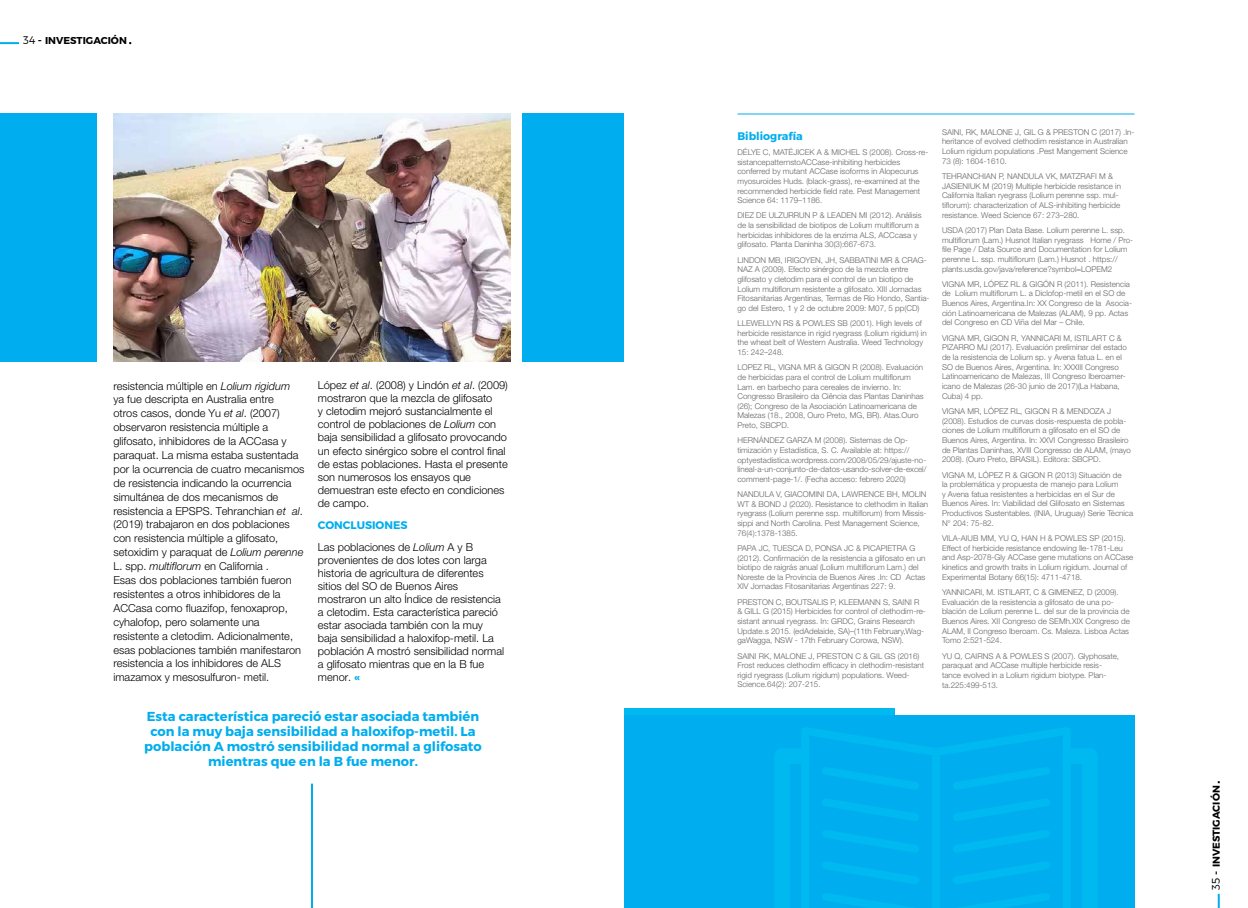
<style>
.page{position:relative;width:1248px;height:908px;background:#fff}
.page>*{position:absolute;margin:0;border:0;box-sizing:border-box;transform-origin:0 0}
.t1{font:700 13px/15px "Montserrat";color:#00aeef;text-align:center}
.t2{font:300 11px/13.9px "Helvetica Neue LT Std";color:#000}
.t3{font:700 11px "Montserrat";color:#00aeef}
.t4{font:700 10px "Montserrat";color:#000}
.t5{font:300 8px/9.6px "Helvetica Neue LT Std";color:#636466}
.s1{font-weight:300;font-size:11px}
.s2{font-size:11px}
.s3{font-style:italic}
.s4{font-family:"Montserrat";font-weight:700;color:#00aeef}
</style>
<div class="page">
<hr style="left:737px;top:113px;width:397px;height:1px;background:#00aeef">
<img style="left:113px;top:113px;width:397px;height:248px">
<div style="left:522px;top:113px;width:102px;height:248px;background:#00aeef"></div>
<div style="left:0;top:113px;width:96px;height:248px;background:#00aeef"></div>
<div style="left:624px;top:708px;width:270px;height:128px;background:#00b9f1"></div>
<div style="left:624px;top:714px;width:510px;height:193px;background:#00aeef"></div>
<svg style="left:775px;top:728px;width:322px;height:179px"></svg>
<hr style="left:311px;top:783px;width:2px;height:124px;background:#00aeef">
<svg style="left:1217px;top:893px;width:2px;height:14px"></svg>
<svg style="left:0;top:42px;width:19px;height:2px"></svg>
<p class="t4" style="left:23px;top:34px;width:105px"><span class="s1">34</span> <span class="s2">-</span> INVESTIGACIÓN</p>
<p class="t2" style="left:113px;top:378px;width:192px">resistencia múltiple en <span class="s3">Lolium rigidum<br></span>ya fue descripta en Australia entre<br>otros casos, donde Yu <span class="s3">et al</span>. (2007) observaron resistencia múltiple a glifosato, inhibidores de la ACCasa y paraquat. La misma estaba sustentada por la ocurrencia de cuatro mecanismos de resistencia indicando la ocurrencia simultánea de dos mecanismos de resistencia a EPSPS. Tehranchian <span class="s3">et al</span>. (2019) trabajaron en dos poblaciones con resistencia múltiple a glifosato, setoxidim y paraquat de <span class="s3">Lolium perenne </span>L. spp. <span class="s3">multiflorum</span> en California .<br>Esas dos poblaciones también fueron resistentes a otros inhibidores de la ACCasa como fluazifop, fenoxaprop, cyhalofop, pero solamente una resistente a cletodim. Adicionalmente, esas poblaciones también manifestaron resistencia a los inhibidores de ALS imazamox y mesosulfuron- metil.</p>
<p class="t2" style="left:318px;top:378px;width:191px;line-height:13px">López <span class="s3">et al</span>. (2008) y Lindón <span class="s3">et al</span>. (2009) mostraron que la mezcla de glifosato<br>y cletodim mejoró sustancialmente el control de poblaciones de <span class="s3">Lolium</span> con baja sensibilidad a glifosato provocando un efecto sinérgico sobre el control final de estas poblaciones. Hasta el presente son numerosos los ensayos que demuestran este efecto en condiciones de campo.</p>
<h2 class="t3" style="left:318px;top:518px;width:91px">CONCLUSIONES</h2>
<p class="t2" style="left:318px;top:540px;width:188px;line-height:13px">Las poblaciones de <span class="s3">Lolium</span> A y B provenientes de dos lotes con larga historia de agricultura de diferentes sitios del SO de Buenos Aires mostraron un alto Índice de resistencia a cletodim. Esta característica pareció estar asociada también con la muy baja sensibilidad a haloxifop-metil. La población A mostró sensibilidad normal a glifosato mientras que en la B fue menor. <span class="s4">«</span></p>
<h1 class="t1" style="left:144px;top:708px;width:339px">Esta característica pareció estar asociada también con la muy baja sensibilidad a haloxifop-metil. La población A mostró sensibilidad normal a glifosato mientras que en la B fue menor.</h1>
<h2 class="t3" style="left:737px;top:129px;width:67px">Bibliografía</h2>
<p class="t5" style="left:737px;top:147px;width:192px">DÉLYE C, MATÉJICEK A &amp; MICHEL S (2008). Cross-re&shy;sistancepatternstoACCase-inhibiting herbicides conferred by mutant ACCase isoforms in Alopecurus myosuroides Huds. (black-grass), re-examined at the recommended herbicide field rate. Pest Management Science 64: 1179–1186.</p>
<p class="t5" style="left:737px;top:210px;width:186px">DIEZ DE ULZURRUN P &amp; LEADEN MI (2012). Análisis de la sensibilidad de biotipos de Lolium multiflorum a herbicidas inhibidores de la enzima ALS, ACCcasa y glifosato. Planta Daninha 30(3):667-673.</p>
<p class="t5" style="left:737px;top:255px;width:194px">LINDON MB, IRIGOYEN, JH, SABBATINI MR &amp; CRAG-NAZ A (2009). Efecto sinérgico de la mezcla entre glifosato y cletodim para el control de un biotipo de Lolium multiflorum resistente a glifosato. XIII Jornadas Fitosanitarias Argentinas, Termas de Río Hondo, Santia&shy;go del Estero, 1 y 2 de octubre 2009: M07, 5 pp(CD)</p>
<p class="t5" style="left:737px;top:318px;width:191px">LLEWELLYN RS &amp; POWLES SB (2001). High levels of herbicide resistance in rigid ryegrass (Lolium rigidum) in the wheat belt of Western Australia. Weed Technology 15: 242–248.</p>
<p class="t5" style="left:737px;top:362px;width:188px">LOPEZ RL, VIGNA MR &amp; GIGON R (2008). Evaluación de herbicidas para el control de Lolium multiflorum Lam. en barbecho para cereales de invierno. In:<br>Congresso Brasileiro da Ciência das Plantas Daninhas (26); Congreso de la Asociación Latinoamericana de Malezas (18., 2008, Ouro Preto, MG, BR). Atas.Ouro Preto, SBCPD.</p>
<p class="t5" style="left:737px;top:435px;width:190px">HERNÁNDEZ GARZA M (2008). Sistemas de Op&shy;timización y Estadística, S. C. Available at: https:// optyestadistica.wordpress.com/2008/05/29/ajuste-no&shy;lineal-a-un-conjunto-de-datos-usando-solver-de-excel/ comment-page-1/. (Fecha acceso: febrero 2020)</p>
<p class="t5" style="left:737px;top:489px;width:192px">NANDULA V, GIACOMINI DA, LAWRENCE BH, MOLIN WT &amp; BOND J (2020). Resistance to clethodim in Italian ryegrass (Lolium perenne ssp. multiflorum) from Missis&shy;sippi and North Carolina. Pest Management Science, 76(4):1378-1385.</p>
<p class="t5" style="left:737px;top:543px;width:189px">PAPA JC, TUESCA D, PONSA JC &amp; PICAPIETRA G (2012). Confirmación de la resistencia a glifosato en un biotipo de raigrás anual (Lolium multiflorum Lam.) del Noreste de la Provincia de Buenos Aires .In: CD Actas XIV Jornadas Fitosanitarias Argentinas 227: 9.</p>
<p class="t5" style="left:737px;top:596px;width:190px">PRESTON C, BOUTSALIS P, KLEEMANN S, SAINI R &amp; GILL G (2015) Herbicides for control of clethodim-re&shy;sistant annual ryegrass. In: GRDC, Grains Research Update.s 2015. (edAdelaide, SA)–(11th February,Wag&shy;gaWagga, NSW - 17th February Corowa, NSW).</p>
<p class="t5" style="left:737px;top:650px;width:188px">SAINI RK, MALONE J, PRESTON C &amp; GIL GS (2016)<br>Frost reduces clethodim efficacy in clethodim-resistant rigid ryegrass (Lolium rigidum) populations. Weed-Science.64(2): 207-215.</p>
<p class="t5" style="left:941px;top:127px;width:194px">SAINI, RK, MALONE J, GIL G &amp; PRESTON C (2017) .In&shy;heritance of evolved clethodim resistance in Australian Lolium rigidum populations .Pest Mangement Science 73 (8): 1604-1610.</p>
<p class="t5" style="left:941px;top:171px;width:180px">TEHRANCHIAN P, NANDULA VK, MATZRAFI M &amp; JASIENIUK M (2019) Multiple herbicide resistance in California Italian ryegrass (Lolium perenne ssp. mul&shy;tiflorum): characterization of ALS-inhibiting herbicide resistance. Weed Science 67: 273–280.</p>
<p class="t5" style="left:941px;top:225px;width:193px">USDA (2017) Plan Data Base. Lolium perenne L. ssp. multiflorum (Lam.) Husnot Italian ryegrass Home / Pro&shy;file Page / Data Source and Documentation for Lolium perenne L. ssp. multiflorum (Lam.) Husnot . https:// plants.usda.gov/java/reference?symbol=LOPEM2</p>
<p class="t5" style="left:941px;top:279px;width:191px">VIGNA MR, LÓPEZ RL &amp; GIGÓN R (2011). Resistencia de Lolium multiflorum L. a Diclofop-metil en el SO de Buenos Aires, Argentina.In: XX Congreso de la Asocia&shy;ción Latinoamericana de Malezas (ALAM), 9 pp. Actas del Congreso en CD Viña del Mar – Chile.</p>
<p class="t5" style="left:941px;top:333px;width:186px">VIGNA MR, GIGON R, YANNICARI M, ISTILART C &amp; PIZARRO MJ (2017). Evaluación preliminar del estado de la resistencia de Lolium sp. y Avena fatua L. en el SO de Buenos Aires, Argentina. In: XXXIII Congreso Latinoamericano de Malezas, III Congreso Iberoamer&shy;icano de Malezas (26-30 junio de 2017)(La Habana, Cuba) 4 pp.</p>
<p class="t5" style="left:941px;top:406px;width:190px">VIGNA MR, LÓPEZ RL, GIGON R &amp; MENDOZA J (2008). Estudios de curvas dosis-respuesta de pobla&shy;ciones de Lolium multiflorum a glifosato en el SO de Buenos Aires, Argentina. In: XXVI Congresso Brasileiro de Plantas Daninhas, XVIII Congresso de ALAM, (mayo 2008). (Ouro Preto, BRASIL). Editora: SBCPD.</p>
<p class="t5" style="left:941px;top:469px;width:193px">VIGNA M, LÓPEZ R &amp; GIGON R (2013) Situación de<br>la problemática y propuesta de manejo para Lolium<br>y Avena fatua resistentes a herbicidas en el Sur de Buenos Aires. In: Viabilidad del Glifosato en Sistemas Productivos Sustentables. (INIA, Uruguay) Serie Técnica N° 204: 75-82.</p>
<p class="t5" style="left:941px;top:533px;width:193px">VILA-AIUB MM, YU Q, HAN H &amp; POWLES SP (2015).<br>Effect of herbicide resistance endowing Ile-1781-Leu and Asp-2078-Gly ACCase gene mutations on ACCase kinetics and growth traits in Lolium rigidum. Journal of Experimental Botany 66(15): 4711-4718.</p>
<p class="t5" style="left:941px;top:587px;width:189px">YANNICARI, M. ISTILART, C &amp; GIMENEZ, D (2009).<br>Evaluación de la resistencia a glifosato de una po&shy;blación de Lolium perenne L. del sur de la provincia de Buenos Aires. XII Congreso de SEMh.XIX Congreso de ALAM, II Congreso Iberoam. Cs. Maleza. Lisboa Actas Tomo 2:521-524.</p>
<p class="t5" style="left:941px;top:650px;width:179px">YU Q, CAIRNS A &amp; POWLES S (2007). Glyphosate, paraquat and ACCase multiple herbicide resis&shy;tance evolved in a Lolium rigidum biotype. Plan&shy;ta.225:499-513.</p>
<p class="t4" style="left:1209px;top:889px;width:105px;rotate:-90deg"><span class="s1">35</span> <span class="s2">-</span> INVESTIGACIÓN</p>
</div>
